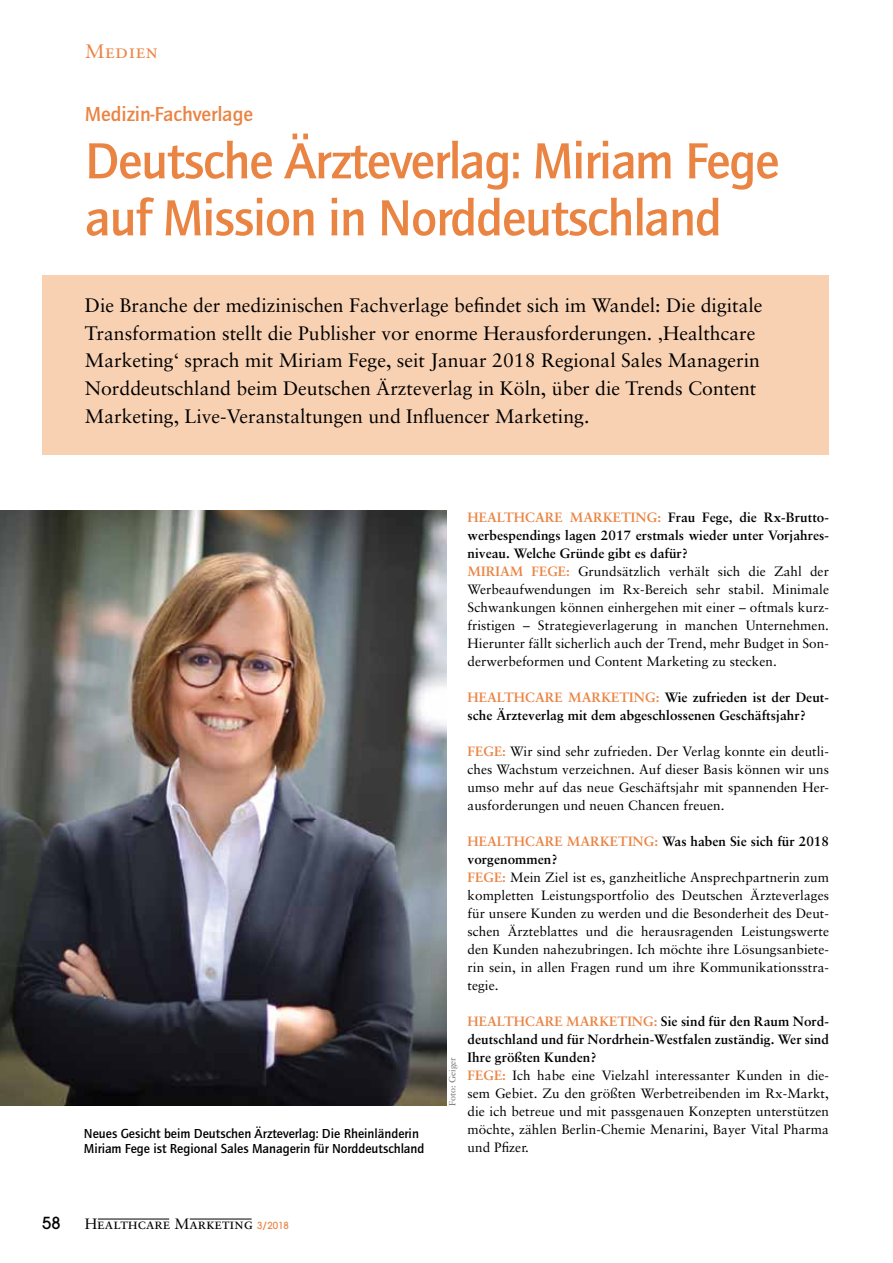
<style>
.page{position:relative;width:893px;height:1263px;background:#fff}
.page>*{position:absolute;margin:0;border:0;box-sizing:border-box;transform-origin:0 0}
.t1{font:500 52.5px/57px "Quay Sans ITC Std";letter-spacing:-.02em;color:#ea8443}
.t2{font:500 21px "Quay Sans ITC Std";color:#ea8443}
.t3{font:19.5px/27.8px "Sabon";color:#000}
.t4{font:19.5px "Sabon Roman SC";letter-spacing:.025em;color:#ea8443}
.t5{font:500 16.5px "Avant Garde";color:#000}
.t6{font:15px "Sabon Roman SC";color:#000}
.t7{font:13.5px/18px "Sabon";letter-spacing:.005em;color:#000;text-align:justify}
.t8{font:700 13.5px/18px "Sabon";letter-spacing:.005em;color:#000;text-align:justify}
.t9{font:500 13.5px/15px "Quay Sans ITC Std";color:#000}
.t10{font:700 13.5px "Sabon";letter-spacing:.005em;color:#ea8443}
.t11{font:9px "Sabon";color:#707172}
.s1{font-family:"Avant Garde";font-weight:500;font-size:9.75px;color:#ea8443}
.s2{color:#ea8443}
.s3{font-weight:700;color:#ea8443}
</style>
<div class="page">
<hr style="left:98px;top:1219px;width:71px;height:1px;background:#000">
<hr style="left:190px;top:1219px;width:62px;height:1px;background:#000">
<div style="left:42px;top:276px;width:787px;height:179px;background:#f8d1b3"></div>
<img style="left:0;top:510px;width:446px;height:596px">
<h3 class="t4" style="left:85px;top:39px;width:74px">Medien</h3>
<h2 class="t2" style="left:85px;top:102px;width:170px">Medizin-Fachverlage</h2>
<h1 class="t1" style="left:85px;top:132px;width:696px">Deutsche Ärzteverlag: Miriam Fege auf Mission in Norddeutschland</h1>
<p class="t3" style="left:85px;top:291px;width:679px">Die Branche der medizinischen Fachverlage befindet sich im Wandel: Die digitale Transformation stellt die Publisher vor enorme Herausforderungen. ‚Healthcare Marketing‘ sprach mit Miriam Fege, seit Januar 2018 Regional Sales Managerin Norddeutschland beim Deutschen Ärzteverlag in Köln, über die Trends Content Marketing, Live-Veranstaltungen und Influencer Marketing.</p>
<p class="t9" style="left:84px;top:1126px;width:342px">Neues Gesicht beim Deutschen Ärzteverlag: Die Rheinländerin<br>Miriam Fege ist Regional Sales Managerin für Norddeutschland</p>
<p class="t5" style="left:42px;top:1213px;width:20px">58</p>
<p class="t6" style="left:85px;top:1215px;width:206px">Healthcare Marketing <span class="s1">3/2018</span></p>
<p class="t11" style="left:447px;top:1106px;width:50px;rotate:-90deg">Foto: Geiger</p>
<p class="t8" style="left:468px;top:508px;width:363px;text-indent:190px"><span class="s2">:</span> Frau Fege, die Rx-Brutto&shy;werbespendings lagen 2017 erstmals wieder unter Vorjahres&shy;niveau. Welche Gründe gibt es dafür?</p>
<p class="t10" style="left:468px;top:563px;width:22px">MIRIA</p>
<p class="t10" style="left:510px;top:563px;width:40px">M FEGE</p>
<p class="t10" style="left:468px;top:509px;width:21px">HEALT</p>
<p class="t10" style="left:514px;top:509px;width:32px">HCARE</p>
<p class="t10" style="left:570px;top:509px;width:24px">MARKETING</p>
<p class="t7" style="left:468px;top:562px;width:363px;text-indent:99px"><span class="s3">:</span> Grundsätzlich verhält sich die Zahl der Werbeaufwendungen im Rx-Bereich sehr stabil. Minimale Schwankungen können einhergehen mit einer – oftmals kurz&shy;fristigen – Strategieverlagerung in manchen Unternehmen.<br>Hierunter fällt sicherlich auch der Trend, mehr Budget in Son&shy;derwerbeformen und Content Marketing zu stecken.</p>
<p class="t10" style="left:468px;top:689px;width:21px">HEALT</p>
<p class="t10" style="left:514px;top:689px;width:32px">HCARE</p>
<p class="t10" style="left:568px;top:689px;width:24px">MARKETING</p>
<p class="t8" style="left:468px;top:688px;width:363px;text-indent:188px"><span class="s2">:</span> Wie zufrieden ist der Deut&shy;sche Ärzteverlag mit dem abgeschlossenen Geschäftsjahr?</p>
<p class="t10" style="left:468px;top:743px;width:18px">FEGE</p>
<p class="t7" style="left:468px;top:742px;width:363px;text-indent:35px"><span class="s3">:</span> Wir sind sehr zufrieden. Der Verlag konnte ein deutli&shy;ches Wachstum verzeichnen. Auf dieser Basis können wir uns umso mehr auf das neue Geschäftsjahr mit spannenden Her&shy;ausforderungen und neuen Chancen freuen.</p>
<p class="t10" style="left:468px;top:833px;width:21px">HEALT</p>
<p class="t10" style="left:514px;top:833px;width:32px">HCARE</p>
<p class="t10" style="left:567px;top:833px;width:24px">MARKETING</p>
<p class="t8" style="left:654px;top:832px;width:176px"><span class="s2">:</span> Was haben Sie sich für 2018</p>
<p class="t8" style="left:468px;top:850px;width:91px">vorgenommen?</p>
<p class="t10" style="left:468px;top:869px;width:18px">FEGE</p>
<p class="t7" style="left:468px;top:868px;width:363px;text-indent:35px"><span class="s3">:</span> Mein Ziel ist es, ganzheitliche Ansprechpartnerin zum kompletten Leistungsportfolio des Deutschen Ärzteverlages für unsere Kunden zu werden und die Besonderheit des Deut&shy;schen Ärzteblattes und die herausragenden Leistungswerte den Kunden nahezubringen. Ich möchte ihre Lösungsanbiete&shy;rin sein, in allen Fragen rund um ihre Kommunikationsstra&shy;tegie.</p>
<p class="t10" style="left:468px;top:1013px;width:21px">HEALT</p>
<p class="t10" style="left:514px;top:1013px;width:32px">HCARE</p>
<p class="t10" style="left:566px;top:1013px;width:24px">MARKETING</p>
<p class="t8" style="left:468px;top:1012px;width:363px;text-indent:186px"><span class="s2">:</span> Sie sind für den Raum Nord&shy;deutschland und für Nordrhein-Westfalen zuständig. Wer sind Ihre größten Kunden?</p>
<p class="t10" style="left:468px;top:1067px;width:18px">FEGE</p>
<p class="t7" style="left:468px;top:1066px;width:363px;text-indent:35px"><span class="s3">:</span> Ich habe eine Vielzahl interessanter Kunden in die&shy;sem Gebiet. Zu den größten Werbetreibenden im Rx-Markt, die ich betreue und mit passgenauen Konzepten unterstützen möchte, zählen Berlin-Chemie Menarini, Bayer Vital Pharma und Pfizer.</p>
</div>
